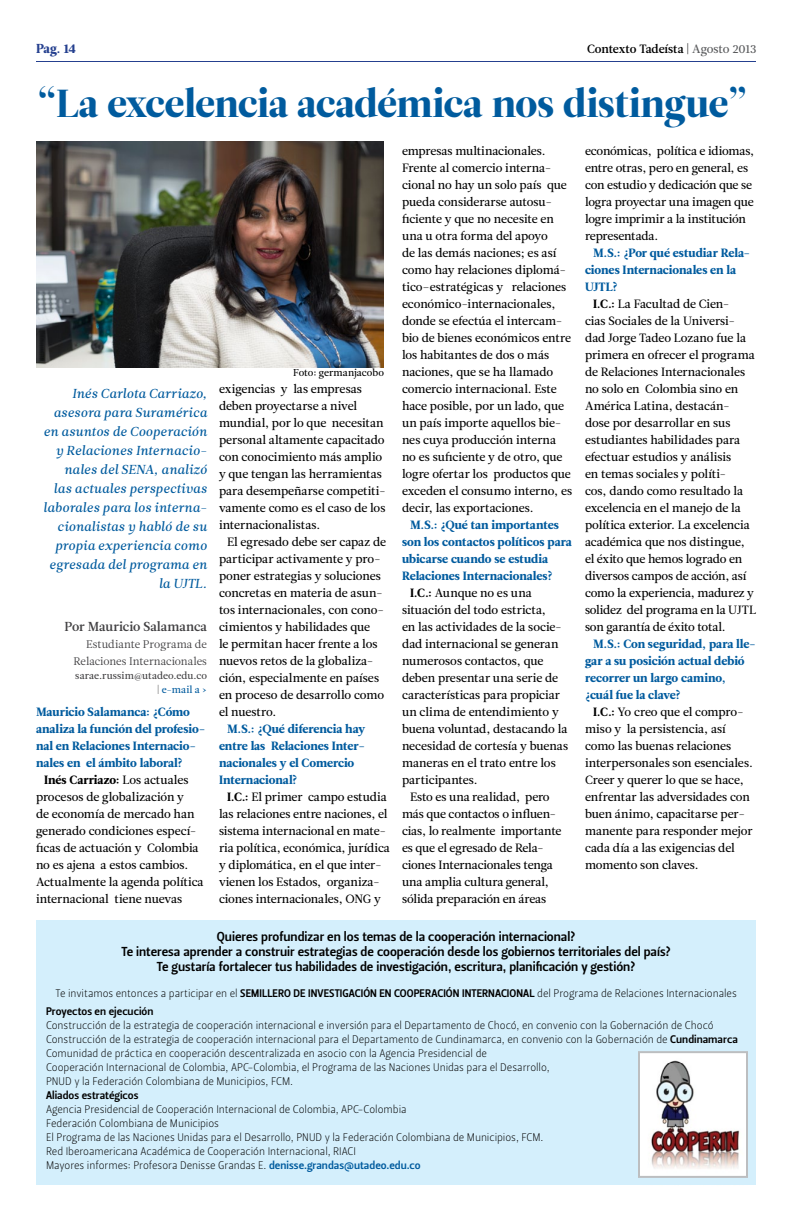
<style>
.page{position:relative;width:792px;height:1224px;background:#fff}
.page>*{position:absolute;margin:0;border:0;box-sizing:border-box;transform-origin:0 0}
.t1{font:39px "Leitura Display";letter-spacing:-.01em;color:#005b9e}
.t2{font:13px/15px "Leitura Sans Grot 3";color:#000;text-align:center}
.t3{font:13px/19px "Leitura News Italic 2";letter-spacing:.005em;color:#005b9e;text-align:right}
.t4{font:13px "Leitura News Roman 3";color:#414042}
.t5{font:13px "Leitura News Roman 4";color:#25408f}
.t6{font:12px/17px "Leitura News Roman 2";letter-spacing:-.01em;color:#000}
.t7{font:12px/17px "Leitura News Roman 4";color:#005b9e}
.t8{font:12px "Leitura News Roman 3";letter-spacing:-.01em;color:#000}
.t9{font:12px "Leitura News Roman 4";letter-spacing:.005em;color:#000}
.t10{font:11px/14px "Leitura Sans Grot 1";letter-spacing:-.005em;color:#000}
.t11{font:11px/17px "Leitura News Roman 1";letter-spacing:-.005em;color:#414042;text-align:right}
.t12{font:11px "Leitura Sans Grot 3";color:#000}
.t13{font:10px/14px "Leitura News Roman 2";letter-spacing:.005em;color:#414042;text-align:right}
.t14{font:10px "Leitura News Roman 2";letter-spacing:-.005em;color:#000}
.s1{font-family:"Leitura News Roman 2"}
.s2{font-family:"Leitura News Roman 2";color:#58595b}
.s3{color:#005b9e}
.s4{font-family:"Leitura News Roman 4"}
.s5{font-family:"Leitura Sans Grot 3"}
.s6{font-family:"Leitura Sans Grot 3";color:#005b9e}
</style>
<div class="page">
<hr style="left:36px;top:61px;width:720px;height:1px;background:#25408f">
<img style="left:36px;top:142px;width:348px;height:225px">
<div style="left:36px;top:920px;width:720px;height:264px;background:#d4effc"></div>
<svg style="left:638px;top:1051px;width:110px;height:127px;background:#d5cccd"></svg>
<p class="t5" style="left:36px;top:41px;width:42px">Pag. 14</p>
<p class="t8" style="left:587px;top:42px;width:171px">Contexto Tadeísta <span class="s1">|</span> <span class="s2">Agosto 2013</span></p>
<h1 class="t1" style="left:36px;top:80px;width:714px">“La excelencia académica nos distingue”</h1>
<p class="t3" style="left:43px;top:384px;width:165px">Inés Carlota Carriazo, asesora para Suramérica en asuntos de Cooperación y Relaciones Internacio&shy;nales del SENA, analizó las actuales perspectivas laborales para los interna&shy;cionalistas y habló de su propia experiencia como egresada del programa en la UJTL.</p>
<p class="t4" style="left:65px;top:619px;width:144px">Por Mauricio Salamanca</p>
<p class="t11" style="left:73px;top:636px;width:135px">Estudiante Programa de<br>Relaciones Internacionales</p>
<p class="t13" style="left:75px;top:669px;width:133px">sarae.russim@utadeo.edu.co | <span class="s3">e-mail a ›</span></p>
<p class="t7" style="left:36px;top:703px;width:171px">Mauricio Salamanca: ¿Cómo analiza la función del profesio&shy;nal en Relaciones Internacio&shy;nales en el ámbito laboral?</p>
<p class="t9" style="left:44px;top:773px;width:146px">Inés Carriazo: <span class="s1">Los actuales</span></p>
<p class="t6" style="left:36px;top:789px;width:169px">procesos de globalización y<br>de economía de mercado han generado condiciones especí&shy;ficas de actuación y Colombia no es ajena a estos cambios.<br>Actualmente la agenda política internacional tiene nuevas</p>
<p class="t14" style="left:293px;top:367px;width:92px">Foto: germanjacobo</p>
<p class="t6" style="left:219px;top:381px;width:168px">exigencias y las empresas deben proyectarse a nivel mundial, por lo que necesitan personal altamente capacitado con conocimiento más amplio y que tengan las herramientas para desempeñarse competiti&shy;vamente como es el caso de los internacionalistas.</p>
<p class="t6" style="left:219px;top:534px;width:169px;text-indent:8px">El egresado debe ser capaz de participar activamente y pro&shy;poner estrategias y soluciones concretas en materia de asun&shy;tos internacionales, con cono&shy;cimientos y habilidades que<br>le permitan hacer frente a los nuevos retos de la globaliza&shy;ción, especialmente en países en proceso de desarrollo como el nuestro.</p>
<p class="t7" style="left:219px;top:721px;width:148px;text-indent:8px">M.S.: ¿Qué diferencia hay entre las Relaciones Inter&shy;nacionales y el Comercio<br>Internacional?</p>
<p class="t6" style="left:219px;top:789px;width:172px;text-indent:8px"><span class="s4">I.C.:</span> El primer campo estudia las relaciones entre naciones, el sistema internacional en mate&shy;ria política, económica, jurídica y diplomática, en el que inter&shy;vienen los Estados, organiza&shy;ciones internacionales, ONG y</p>
<p class="t6" style="left:402px;top:143px;width:172px">empresas multinacionales.<br>Frente al comercio interna&shy;cional no hay un solo país que pueda considerarse autosu&shy;ficiente y que no necesite en una u otra forma del apoyo<br>de las demás naciones; es así como hay relaciones diplomá&shy;tico–estratégicas y relaciones económico-internacionales, donde se efectúa el intercam&shy;bio de bienes económicos entre los habitantes de dos o más naciones, que se ha llamado comercio internacional. Este hace posible, por un lado, que un país importe aquellos bie&shy;nes cuya producción interna no es suficiente y de otro, que logre ofertar los productos que exceden el consumo interno, es decir, las exportaciones.</p>
<p class="t7" style="left:402px;top:517px;width:171px;text-indent:8px">M.S.: ¿Qué tan importantes son los contactos políticos para ubicarse cuando se estudia<br>Relaciones Internacionales?</p>
<p class="t6" style="left:410px;top:585px;width:123px"><span class="s4">I.C.:</span> Aunque no es una</p>
<p class="t6" style="left:402px;top:602px;width:146px">situación del todo estricta,</p>
<p class="t6" style="left:402px;top:619px;width:162px">en las actividades de la socie-</p>
<p class="t6" style="left:402px;top:636px;width:158px">dad internacional se generan</p>
<p class="t6" style="left:402px;top:653px;width:143px">numerosos contactos, que</p>
<p class="t6" style="left:402px;top:670px;width:158px">deben presentar una serie de</p>
<p class="t6" style="left:402px;top:687px;width:160px">características para propiciar</p>
<p class="t6" style="left:402px;top:704px;width:158px">un clima de entendimiento y</p>
<p class="t6" style="left:402px;top:721px;width:167px">buena voluntad, destacando la</p>
<p class="t6" style="left:402px;top:738px;width:168px">necesidad de cortesía y buenas</p>
<p class="t6" style="left:402px;top:755px;width:155px">maneras en el trato entre los</p>
<p class="t6" style="left:402px;top:772px;width:77px">participantes.</p>
<p class="t6" style="left:410px;top:789px;width:141px">Esto es una realidad, pero</p>
<p class="t6" style="left:402px;top:806px;width:156px">más que contactos o influen-</p>
<p class="t6" style="left:402px;top:823px;width:161px">cias, lo realmente importante</p>
<p class="t6" style="left:402px;top:840px;width:143px">es que el egresado de Rela-</p>
<p class="t6" style="left:402px;top:857px;width:152px">ciones Internacionales tenga</p>
<p class="t6" style="left:402px;top:874px;width:148px">una amplia cultura general,</p>
<p class="t6" style="left:402px;top:891px;width:146px">sólida preparación en áreas</p>
<p class="t6" style="left:585px;top:143px;width:171px">económicas, política e idiomas, entre otras, pero en general, es con estudio y dedicación que se logra proyectar una imagen que logre imprimir a la institución representada.</p>
<p class="t7" style="left:585px;top:244px;width:167px;text-indent:8px">M.S.: ¿Por qué estudiar Rela&shy;ciones Internacionales en la<br>UJTL?</p>
<p class="t6" style="left:585px;top:296px;width:172px;text-indent:8px"><span class="s4">I.C.:</span> La Facultad de Cien-<br>cias Sociales de la Universi&shy;dad Jorge Tadeo Lozano fue la primera en ofrecer el programa de Relaciones Internacionales no solo en Colombia sino en<br>América Latina, destacán&shy;dose por desarrollar en sus estudiantes habilidades para efectuar estudios y análisis<br>en temas sociales y políti-<br>cos, dando como resultado la excelencia en el manejo de la política exterior. La excelencia académica que nos distingue, el éxito que hemos logrado en diversos campos de acción, así como la experiencia, madurez y solidez del programa en la UJTL son garantía de éxito total.</p>
<p class="t7" style="left:585px;top:636px;width:172px;text-indent:8px">M.S.: Con seguridad, para lle&shy;gar a su posición actual debió recorrer un largo camino, ¿cuál fue la clave?</p>
<p class="t6" style="left:585px;top:704px;width:169px;text-indent:8px"><span class="s4">I.C.:</span> Yo creo que el compro&shy;miso y la persistencia, así como las buenas relaciones interpersonales son esenciales.<br>Creer y querer lo que se hace, enfrentar las adversidades con buen ánimo, capacitarse per&shy;manente para responder mejor cada día a las exigencias del momento son claves.</p>
<p class="t2" style="left:121px;top:929px;width:551px">Quieres profundizar en los temas de la cooperación internacional?<br>Te interesa aprender a construir estrategias de cooperación desde los gobiernos territoriales del país?<br>Te gustaría fortalecer tus habilidades de investigación, escritura, planificación y gestión?</p>
<p class="t10" style="left:55px;top:986px;width:683px">Te invitamos entonces a participar en el <span class="s5">SEMILLERO DE INVESTIGACIÓN EN COOPERACIÓN INTERNACIONAL</span> del Programa de Relaciones Internacionales</p>
<p class="t12" style="left:46px;top:1005px;width:109px">Proyectos en ejecución</p>
<p class="t10" style="left:46px;top:1018px;width:693px">Construcción de la estrategia de cooperación internacional e inversión para el Departamento de Chocó, en convenio con la Gobernación de Chocó Construcción de la estrategia de cooperación internacional para el Departamento de Cundinamarca, en convenio con la Gobernación de <span class="s5">Cundinamarca </span>Comunidad de práctica en cooperación descentralizada en asocio con la Agencia Presidencial de<br>Cooperación Internacional de Colombia, APC-Colombia, el Programa de las Naciones Unidas para el Desarrollo,<br>PNUD y la Federación Colombiana de Municipios, FCM.</p>
<p class="t12" style="left:46px;top:1089px;width:94px">Aliados estratégicos</p>
<p class="t10" style="left:46px;top:1102px;width:499px">Agencia Presidencial de Cooperación Internacional de Colombia, APC-Colombia<br>Federación Colombiana de Municipios<br>El Programa de las Naciones Unidas para el Desarrollo, PNUD y la Federación Colombiana de Municipios, FCM.<br>Red Iberoamericana Académica de Cooperación Internacional, RIACI<br>Mayores informes: Profesora Denisse Grandas E. <span class="s6">denisse.grandas@utadeo.edu.co</span></p>
</div>
